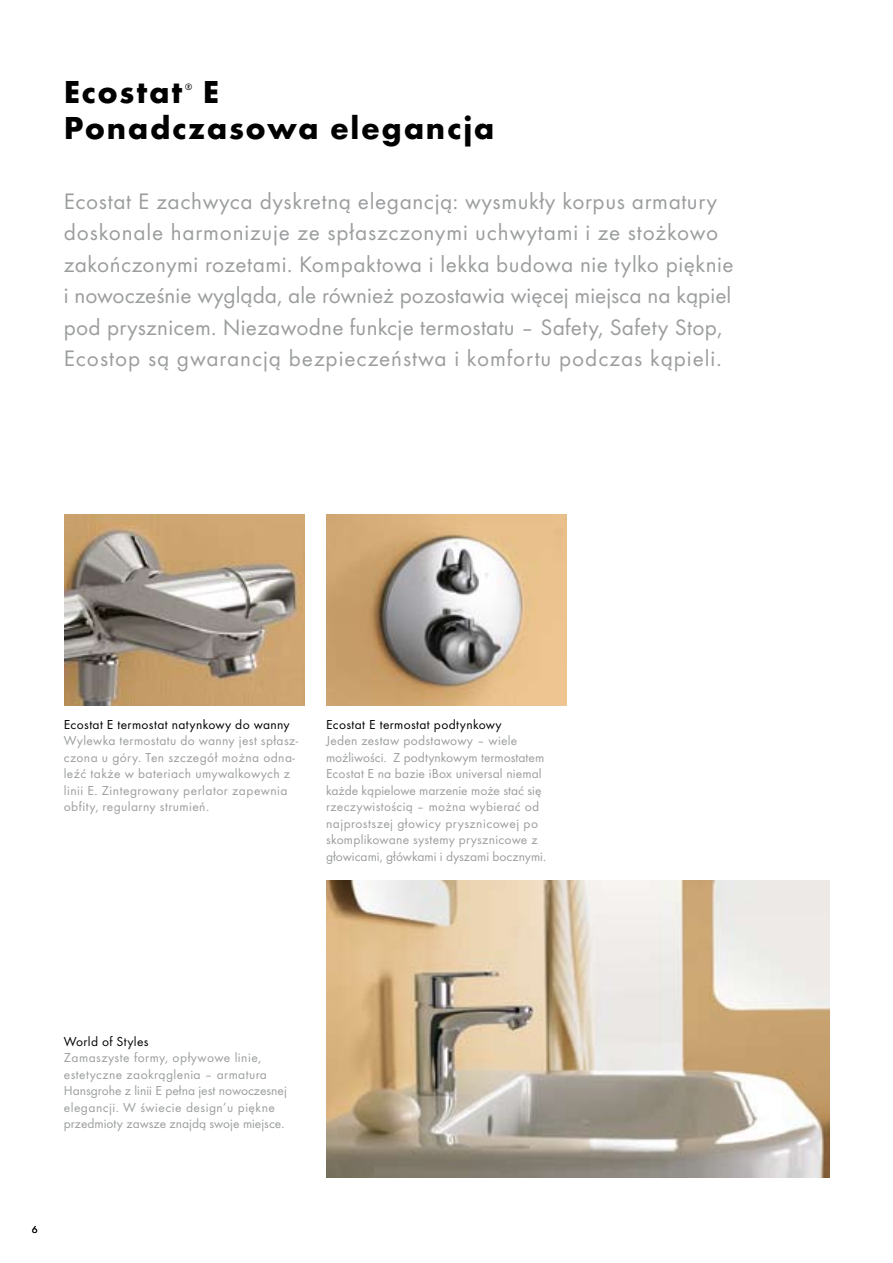
<style>
.page{position:relative;width:893px;height:1263px;background:#fff}
.page>*{position:absolute;margin:0;border:0;box-sizing:border-box;transform-origin:0 0}
.t1{font:700 33px/36px "Futura TOT";letter-spacing:.05em;color:#000}
.t2{font:23.25px/31.5px "Futura TOT Boo";letter-spacing:.02em;color:#9b9d9e}
.t3{font:13.5px/16.5px "Futura TOT Boo";letter-spacing:.02em;color:#9b9d9e}
.t4{font:13.5px "Futura TOT Boo";letter-spacing:.025em;color:#000}
.t5{font:9.6px "Futura TOT Boo";color:#000}
</style>
<div class="page">
<img style="left:326px;top:514px;width:241px;height:192px">
<img style="left:65px;top:514px;width:240px;height:192px">
<img style="left:326px;top:880px;width:503px;height:298px">
<h1 class="t1" style="left:64px;top:73px;width:120px">Ecostat</h1>
<p class="t5" style="left:185px;top:81px;width:9px">®</p>
<h1 class="t1" style="left:64px;top:73px;width:432px;text-indent:139px">E<br>Ponadczasowa elegancja</h1>
<p class="t2" style="left:64px;top:185px;width:671px">Ecostat E zachwyca dyskretną elegancją: wysmukły korpus armatury doskonale harmonizuje ze spłaszczonymi uchwytami i ze stożkowo zakończonymi rozetami. Kompaktowa i lekka budowa nie tylko pięknie i nowocześnie wygląda, ale również pozostawia więcej miejsca na kąpiel pod prysznicem. Niezawodne funkcje termostatu – Safety, Safety Stop, Ecostop są gwarancją bezpieczeństwa i komfortu podczas kąpieli.</p>
<p class="t4" style="left:64px;top:716px;width:228px">Ecostat E termostat natynkowy do wanny</p>
<p class="t3" style="left:64px;top:732px;width:236px">Wylewka termostatu do wanny jest spłasz&shy;czona u góry. Ten szczegół można odna&shy;leźć także w bateriach umywalkowych z linii E. Zintegrowany perlator zapewnia obfity, regularny strumień.</p>
<p class="t4" style="left:326px;top:716px;width:177px">Ecostat E termostat podtynkowy</p>
<p class="t3" style="left:326px;top:732px;width:222px">Jeden zestaw podstawowy – wiele możliwości. Z podtynkowym termostatem Ecostat E na bazie iBox universal niemal każde kąpielowe marzenie może stać się rzeczywistością – można wybierać od najprostszej głowicy prysznicowej po skomplikowane systemy prysznicowe z głowicami, główkami i dyszami bocznymi.</p>
<p class="t4" style="left:64px;top:1033px;width:86px">World of Styles</p>
<p class="t3" style="left:64px;top:1049px;width:225px">Zamaszyste formy, opływowe linie, estetyczne zaokrąglenia – armatura Hansgrohe z linii E pełna jest nowoczesnej elegancji. W świecie design’u piękne przedmioty zawsze znajdą swoje miejsce.</p>
</div>
